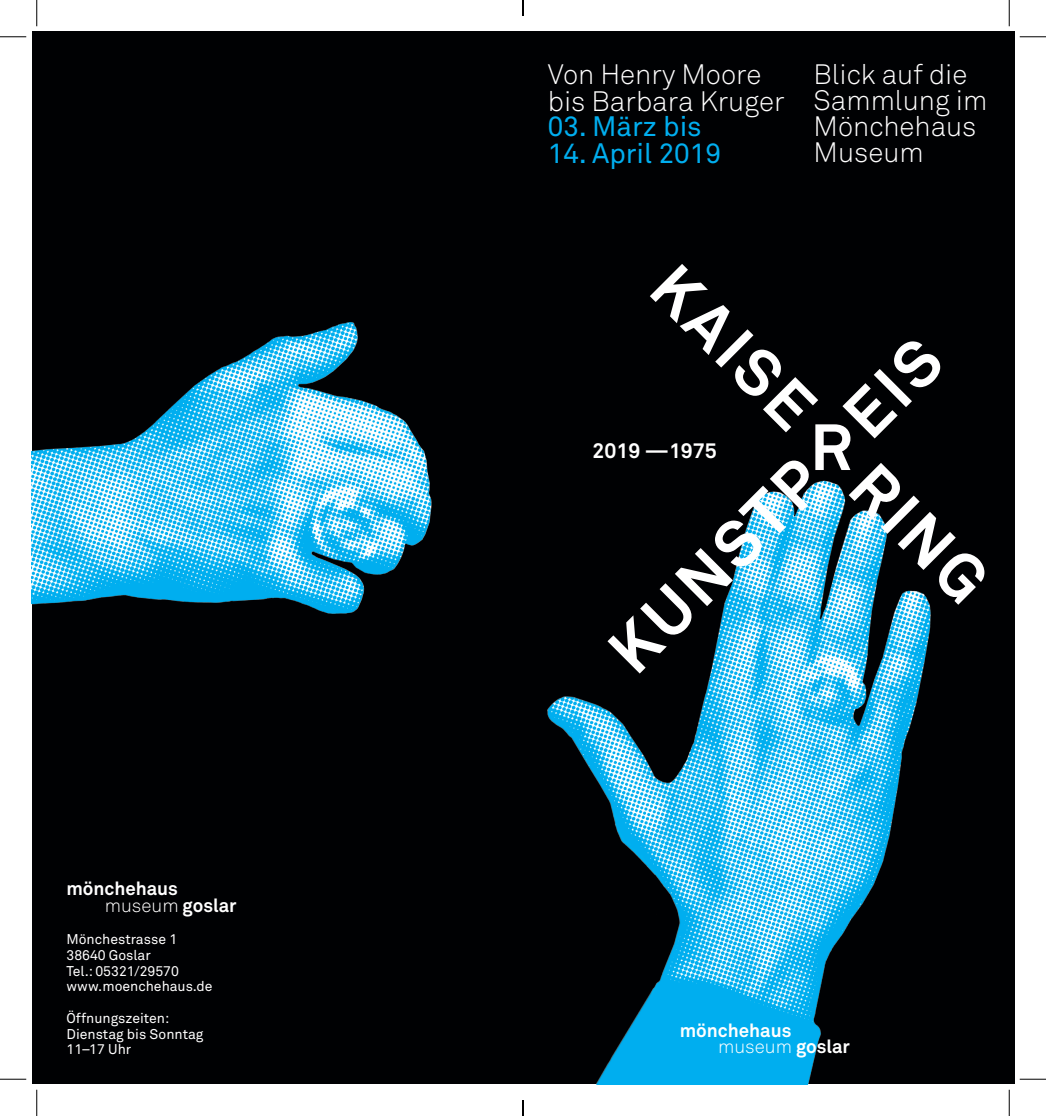
<style>
.page{position:relative;width:1046px;height:1116px;background:#fff}
.page>*{position:absolute;margin:0;border:0;box-sizing:border-box;transform-origin:0 0}
.t1{font:300 27.82px "Akkurat";color:#fff}
.t2{font:27.82px "Akkurat";color:#00aeef}
.t3{font:700 21px "Akkurat";color:#fff}
.t4{font:300 18.72px "Akkurat";color:#fff}
.t5{font:700 18.72px "Akkurat";color:#fff}
.D_BU{font:14px "Akkurat";color:#fff}
.s1{font-weight:700}
</style>
<div class="page">
<div style="left:32px;top:32px;width:982px;height:1051px;background:#000103"></div>
<img style="left:547px;top:673px;width:376px;height:410px">
<img style="left:32px;top:322px;width:400px;height:292px">
<svg style="left:607px;top:602px;width:324px;height:71px"></svg>
<svg style="left:650px;top:264px;width:334px;height:340px"></svg>
<svg style="left:0;top:36px;width:26px;height:1px"></svg>
<svg style="left:1020px;top:36px;width:26px;height:1px"></svg>
<svg style="left:0;top:1078px;width:26px;height:1px"></svg>
<svg style="left:1020px;top:1078px;width:26px;height:1px"></svg>
<svg style="left:36px;top:0;width:1px;height:26px"></svg>
<svg style="left:36px;top:1089px;width:1px;height:26px"></svg>
<svg style="left:1009px;top:0;width:1px;height:26px"></svg>
<svg style="left:1009px;top:1089px;width:1px;height:26px"></svg>
<svg style="left:522px;top:0;width:2px;height:16px"></svg>
<svg style="left:522px;top:1100px;width:2px;height:15px"></svg>
<p class="t5" style="left:66px;top:876px;width:113px">mönchehaus</p>
<p class="t4" style="left:105px;top:893px;width:133px">museum <span class="s1">goslar</span></p>
<p class="D_BU" style="left:67px;top:930px;width:112px">Mönchestrasse 1</p>
<p class="D_BU" style="left:67px;top:945px;width:86px">38640 Goslar</p>
<p class="D_BU" style="left:67px;top:961px;width:114px">Tel.: 05321/29570</p>
<p class="D_BU" style="left:67px;top:977px;width:148px">www.moenchehaus.de</p>
<p class="D_BU" style="left:67px;top:1008px;width:104px">Öffnungszeiten:</p>
<p class="D_BU" style="left:67px;top:1024px;width:138px">Dienstag bis Sonntag</p>
<p class="D_BU" style="left:67px;top:1040px;width:66px">11–17 Uhr</p>
<p class="t1" style="left:548px;top:57px;width:215px">Von Henry Moore</p>
<p class="t1" style="left:548px;top:83px;width:238px">bis Barbara Kruger</p>
<p class="t2" style="left:548px;top:109px;width:155px">03. März bis</p>
<p class="t2" style="left:548px;top:135px;width:175px">14. April 2019</p>
<p class="t1" style="left:813px;top:57px;width:155px">Blick auf die</p>
<p class="t1" style="left:813px;top:83px;width:175px">Sammlung im</p>
<p class="t1" style="left:813px;top:109px;width:164px">Mönchehaus</p>
<p class="t1" style="left:813px;top:135px;width:112px">Museum</p>
<p class="t3" style="left:592px;top:437px;width:126px">2019 —1975</p>
<p class="t5" style="left:680px;top:1018px;width:113px">mönchehaus</p>
<p class="t4" style="left:718px;top:1034px;width:133px">museum <span class="s1">goslar</span></p>
</div>
